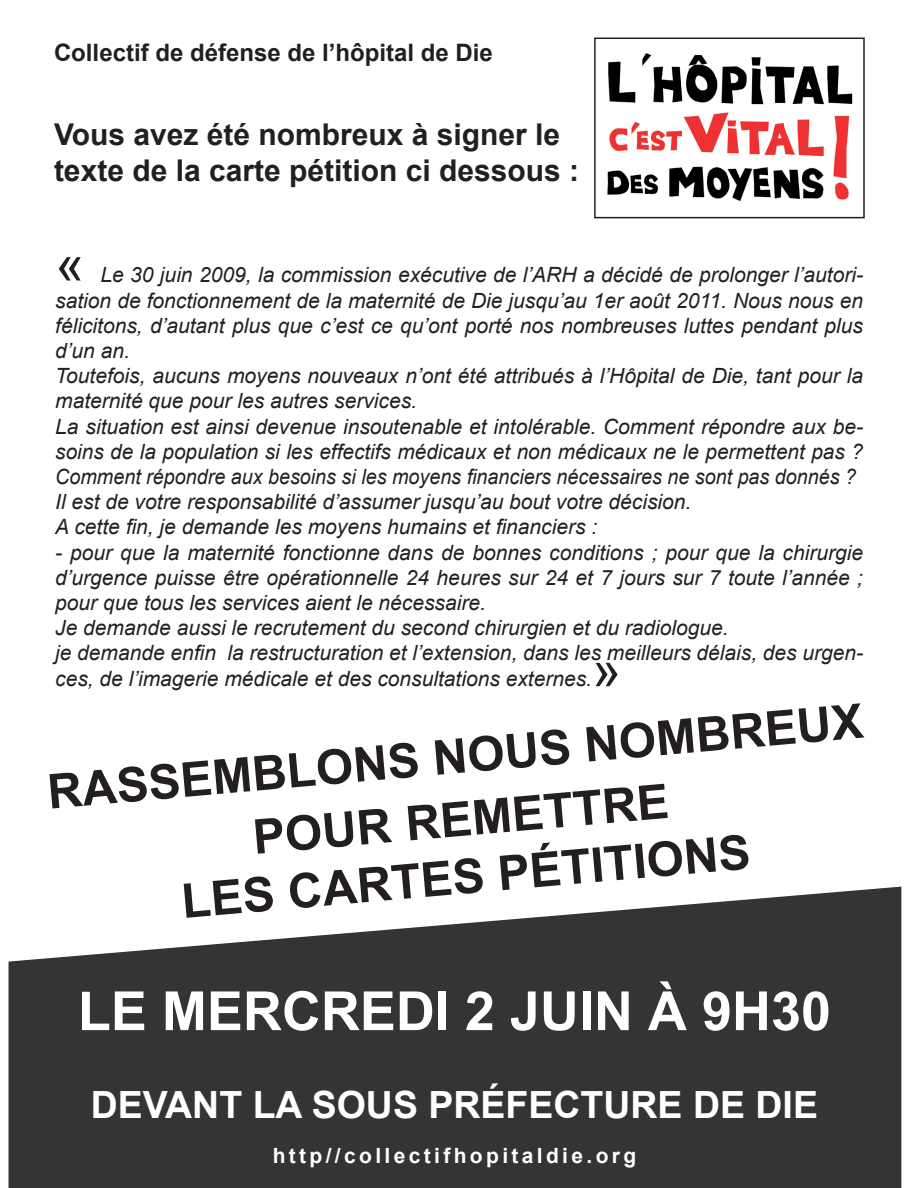
<style>
.page{position:relative;width:918px;height:1188px;background:#fff}
.page>*{position:absolute;margin:0;border:0;box-sizing:border-box;transform-origin:0 0}
.t1{font:700 54px "Arial";color:#fff}
.t2{font:52.5px "Arial";color:#231f20}
.t3{font:700 48px/63px "Arial";color:#231f20;text-align:center}
.t4{font:700 37.5px "Arial";color:#fff}
.t5{font:700 30px/36px "Arial";color:#231f20}
.t6{font:700 24px "Arial";color:#231f20}
.t7{font:italic 21px/25.2px "Arial";color:#231f20}
.t8{font:700 21px "Arial";letter-spacing:.16em;color:#fff}
</style>
<div class="page">
<svg style="left:9px;top:887px;width:892px;height:301px;background:#4d4d4d"></svg>
<img style="left:607px;top:53px;width:246px;height:148px">
<div style="left:594px;top:38px;width:271px;height:180px;border:2px solid #231f20"></div>
<p class="t6" style="left:54px;top:37px;width:440px">Collectif de défense de l’hôpital de Die</p>
<h3 class="t5" style="left:54px;top:118px;width:527px">Vous avez été nombreux à signer le texte de la carte pétition ci dessous :</h3>
<h2 class="t2" style="left:55px;top:230px;width:31px">«</h2>
<p class="t7" style="left:55px;top:263px;width:809px;text-indent:45px">Le 30 juin 2009, la commission exécutive de l’ARH a décidé de prolonger l’autori&shy;sation de fonctionnement de la maternité de Die jusqu’au 1er août 2011. Nous nous en félicitons, d’autant plus que c’est ce qu’ont porté nos nombreuses luttes pendant plus d’un an.<br>Toutefois, aucuns moyens nouveaux n’ont été attribués à l’Hôpital de Die, tant pour la maternité que pour les autres services.<br>La situation est ainsi devenue insoutenable et intolérable. Comment répondre aux be&shy;soins de la population si les effectifs médicaux et non médicaux ne le permettent pas ?<br>Comment répondre aux besoins si les moyens financiers nécessaires ne sont pas donnés ?<br>Il est de votre responsabilité d’assumer jusqu’au bout votre décision.<br>A cette fin, je demande les moyens humains et financiers :</p>
<p class="t7" style="left:55px;top:540px;width:809px">- pour que la maternité fonctionne dans de bonnes conditions ; pour que la chirurgie d’urgence puisse être opérationnelle 24 heures sur 24 et 7 jours sur 7 toute l’année ; pour que tous les services aient le nécessaire.<br>Je demande aussi le recrutement du second chirurgien et du radiologue.<br>je demande enfin la restructuration et l’extension, dans les meilleurs délais, des urgen&shy;ces, de l’imagerie médicale et des consultations externes.</p>
<h2 class="t2" style="left:592px;top:635px;width:31px">»</h2>
<h3 class="t3" style="left:45px;top:762px;width:820px;rotate:-5deg">rassembl ons nous nombreux pour remettre</h3>
<h3 class="t3" style="left:179px;top:872px;width:572px;rotate:-5deg">l es cartes pétitions</h3>
<h1 class="t1" style="left:78px;top:976px;width:755px">Le mercredi 2 juin à 9h30</h1>
<h3 class="t4" style="left:91px;top:1080px;width:729px">devant la sous préfecture de Die</h3>
<p class="t8" style="left:273px;top:1142px;width:365px">http//collectifhopitaldie.org</p>
</div>
